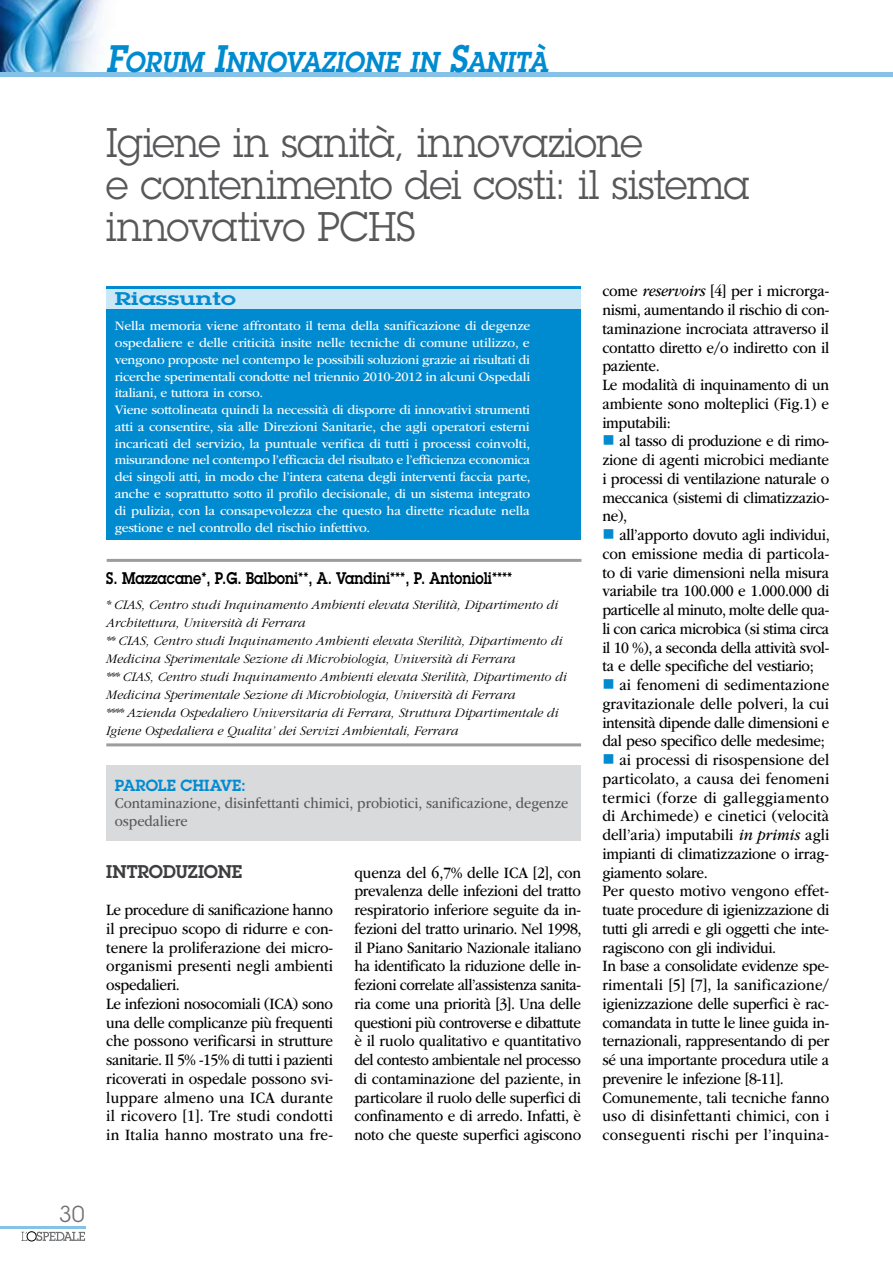
<style>
.page{position:relative;width:893px;height:1263px;background:#fff}
.page>*{position:absolute;margin:0;border:0;box-sizing:border-box;transform-origin:0 0}
.t1{font:40.5px/42px "Lubalin Graph Std";letter-spacing:-.015em;color:#58585a;scale:.95 1}
.t2{font:italic 600 28.2px "Lubalin Graph Std";color:#008bd0;scale:.9 1}
.t3{font:22.5px "Lubalin Graph Std";color:#707173}
.t4{font:600 18px "Lubalin Graph Std";letter-spacing:-.01em;color:#3e3e40}
.t5{font:600 18px "Lubalin Graph Std";letter-spacing:.01em;color:#008bd0;scale:1.4 1}
.t6{font:16.5px/18.8px "ITC Garamond Std";letter-spacing:-.01em;color:#000;text-align:justify;scale:.9 1}
.t7{font:16.5px "ITC Garamond Std";letter-spacing:.01em;color:#000;scale:.9 1}
.t8{font:16.5px "ITC Garamond Std";letter-spacing:.015em;color:#000;scale:.9 1}
.t9{font:600 16.5px "Lubalin Graph Std";color:#000;scale:.85 1}
.t10{font:16.5px "ITC Garamond Std";letter-spacing:-.03em;color:#000;scale:.9 1}
.t11{font:16.5px "ITC Garamond Std";letter-spacing:.02em;color:#000;scale:.9 1}
.t12{font:16.5px "ITC Garamond Std";letter-spacing:.025em;color:#000;scale:.9 1}
.t13{font:15.75px/17.2px "ITC Garamond Std";color:#58585a;scale:.9 1}
.t14{font:600 15.75px "Lubalin Graph Std";color:#008bd0}
.t15{font:13.5px/16.8px "ITC Garamond Std";letter-spacing:-.02em;color:#fff}
.t16{font:italic 300 13.5px/18px "ITC Garamond Std";color:#000}
.s1{font-size:37.5px}
.s2{font-style:italic}
</style>
<div class="page">
<img style="left:0;top:0;width:104px;height:72px">
<div style="left:0;top:72px;width:893px;height:5px;background:#86c2e7"></div>
<hr style="left:0;top:1226px;width:85px;height:2px;background:#86c2e7">
<hr style="left:107px;top:559px;width:474px;height:3px;background:#9c9d9f">
<hr style="left:106px;top:743px;width:475px;height:3px;background:#9c9d9f">
<svg style="left:21px;top:1231px;width:64px;height:10px"></svg>
<div style="left:106px;top:287px;width:475px;height:253px;background:#008bd0"></div>
<div style="left:106px;top:290px;width:475px;height:19px;background:#cce7f5"></div>
<div style="left:106px;top:765px;width:475px;height:75px;background:#d9dadb"></div>
<h2 class="t2" style="left:106px;top:44px;width:493px"><span class="s1">F</span>ORUM <span class="s1">I</span>NNOVAZIONE IN <span class="s1">S</span>ANITÀ</h2>
<h1 class="t1" style="left:106px;top:121px;width:678px">Igiene in sanità, innovazione<br>e contenimento dei costi: il sistema innovativo PCHS</h1>
<p class="t5" style="left:115px;top:287px;width:88px">Riassunto</p>
<p class="t15" style="left:115px;top:318px;width:417px">Nella memoria viene affrontato il tema della sanificazione di degenze ospedaliere e delle criticità insite nelle tecniche di comune utilizzo, e vengono proposte nel contempo le possibili soluzioni grazie ai risultati di ricerche sperimentali condotte nel triennio 2010-2012 in alcuni Ospedali italiani, e tuttora in corso.<br>Viene sottolineata quindi la necessità di disporre di innovativi strumenti atti a consentire, sia alle Direzioni Sanitarie, che agli operatori esterni incaricati del servizio, la puntuale verifica di tutti i processi coinvolti, misurandone nel contempo l’efficacia del risultato e l’efficienza economica dei singoli atti, in modo che l’intera catena degli interventi faccia parte, anche e soprattutto sotto il profilo decisionale, di un sistema integrato di pulizia, con la consapevolezza che questo ha dirette ricadute nella gestione e nel controllo del rischio infettivo.</p>
<p class="t9" style="left:106px;top:567px;width:479px">S. Mazzacane*, P.G. Balboni**, A. Vandini***, P. Antonioli****</p>
<p class="t16" style="left:106px;top:595px;width:462px">* CIAS, Centro studi Inquinamento Ambienti elevata Sterilità, Dipartimento di Architettura, Università di Ferrara<br>** CIAS, Centro studi Inquinamento Ambienti elevata Sterilità, Dipartimento di Medicina Sperimentale Sezione di Microbiologia, Università di Ferrara<br>*** CIAS, Centro studi Inquinamento Ambienti elevata Sterilità, Dipartimento di Medicina Sperimentale Sezione di Microbiologia, Università di Ferrara<br>**** Azienda Ospedaliero Universitaria di Ferrara, Struttura Dipartimentale di Igiene Ospedaliera e Qualita’ dei Servizi Ambientali, Ferrara</p>
<p class="t14" style="left:115px;top:775px;width:133px">PAROLE CHIAVE:</p>
<p class="t13" style="left:115px;top:795px;width:505px">Contaminazione, disinfettanti chimici, probiotici, sanificazione, degenze ospedaliere</p>
<p class="t4" style="left:106px;top:859px;width:138px">INTRODUZIONE</p>
<p class="t6" style="left:106px;top:901px;width:254px;text-align:left">Le procedure di sanificazione hanno il precipuo scopo di ridurre e con&shy;tenere la proliferazione dei micro&shy;organismi presenti negli ambienti ospedalieri.<br>Le infezioni nosocomiali (ICA) sono una delle complicanze più frequenti che possono verificarsi in strutture sanitarie. Il 5% -15% di tutti i pazienti ricoverati in ospedale possono svi&shy;luppare almeno una ICA durante il ricovero [1]. Tre studi condotti in Italia hanno mostrato una fre-</p>
<p class="t6" style="left:354px;top:863px;width:254px">quenza del 6,7% delle ICA [2], con prevalenza delle infezioni del tratto respiratorio inferiore seguite da in&shy;fezioni del tratto urinario. Nel 1998, il Piano Sanitario Nazionale italiano ha identificato la riduzione delle in&shy;fezioni correlate all’assistenza sanita&shy;ria come una priorità [3]. Una delle questioni più controverse e dibattute è il ruolo qualitativo e quantitativo del contesto ambientale nel processo di contaminazione del paziente, in particolare il ruolo delle superfici di confinamento e di arredo. Infatti, è noto che queste superfici agiscono</p>
<p class="t6" style="left:602px;top:282px;width:254px;text-align:left">come <span class="s2">reservoirs</span> [4] per i microrga&shy;nismi, aumentando il rischio di con&shy;taminazione incrociata attraverso il contatto diretto e/o indiretto con il paziente.<br>Le modalità di inquinamento di un ambiente sono molteplici (Fig.1) e imputabili:</p>
<p class="t6" style="left:602px;top:432px;width:253px;text-indent:17px">al tasso di produzione e di rimo&shy;zione di agenti microbici mediante i processi di ventilazione naturale o meccanica (sistemi di climatizzazio&shy;ne),</p>
<p class="t6" style="left:619px;top:526px;width:235px">all’apporto dovuto agli individui,</p>
<p class="t6" style="left:602px;top:544px;width:254px">con emissione media di particola-</p>
<p class="t6" style="left:602px;top:563px;width:253px">to di varie dimensioni nella misura</p>
<p class="t6" style="left:602px;top:582px;width:254px">variabile tra 100.000 e 1.000.000 di</p>
<p class="t10" style="left:602px;top:601px;width:254px">particelle al minuto, molte delle qua-</p>
<p class="t6" style="left:602px;top:619px;width:254px">li con carica microbica (si stima circa</p>
<p class="t6" style="left:602px;top:638px;width:254px">il 10 %), a seconda della attività svol-</p>
<p class="t6" style="left:602px;top:657px;width:236px">ta e delle specifiche del vestiario;</p>
<p class="t7" style="left:619px;top:676px;width:235px">ai fenomeni di sedimentazione</p>
<p class="t6" style="left:602px;top:694px;width:253px">gravitazionale delle polveri, la cui</p>
<p class="t6" style="left:602px;top:713px;width:254px">intensità dipende dalle dimensioni e</p>
<p class="t6" style="left:602px;top:732px;width:249px">dal peso specifico delle medesime;</p>
<p class="t6" style="left:619px;top:751px;width:235px">ai processi di risospensione del</p>
<p class="t7" style="left:602px;top:770px;width:254px">particolato, a causa dei fenomeni</p>
<p class="t12" style="left:602px;top:788px;width:253px">termici (forze di galleggiamento</p>
<p class="t7" style="left:602px;top:807px;width:253px">di Archimede) e cinetici (velocità</p>
<p class="t6" style="left:602px;top:826px;width:253px">dell’aria) imputabili <span class="s2">in primis</span> agli</p>
<p class="t6" style="left:602px;top:844px;width:253px">impianti di climatizzazione o irrag-</p>
<p class="t6" style="left:602px;top:863px;width:119px">giamento solare.</p>
<p class="t7" style="left:602px;top:882px;width:253px">Per questo motivo vengono effet-</p>
<p class="t6" style="left:602px;top:901px;width:253px">tuate procedure di igienizzazione di</p>
<p class="t6" style="left:602px;top:919px;width:253px">tutti gli arredi e gli oggetti che inte-</p>
<p class="t6" style="left:602px;top:938px;width:195px">ragiscono con gli individui.</p>
<p class="t6" style="left:602px;top:957px;width:253px">In base a consolidate evidenze spe-</p>
<p class="t8" style="left:602px;top:976px;width:253px">rimentali [5] [7], la sanificazione/</p>
<p class="t6" style="left:602px;top:994px;width:253px">igienizzazione delle superfici è rac-</p>
<p class="t6" style="left:602px;top:1013px;width:253px">comandata in tutte le linee guida in-</p>
<p class="t6" style="left:602px;top:1032px;width:254px">ternazionali, rappresentando di per</p>
<p class="t6" style="left:602px;top:1051px;width:253px">sé una importante procedura utile a</p>
<p class="t6" style="left:602px;top:1069px;width:203px">prevenire le infezione [8-11].</p>
<p class="t6" style="left:602px;top:1088px;width:254px">Comunemente, tali tecniche fanno</p>
<p class="t8" style="left:602px;top:1107px;width:254px">uso di disinfettanti chimici, con i</p>
<p class="t11" style="left:602px;top:1126px;width:253px">conseguenti rischi per l’inquina-</p>
<h3 class="t3" style="left:59px;top:1200px;width:28px">30</h3>
</div>
